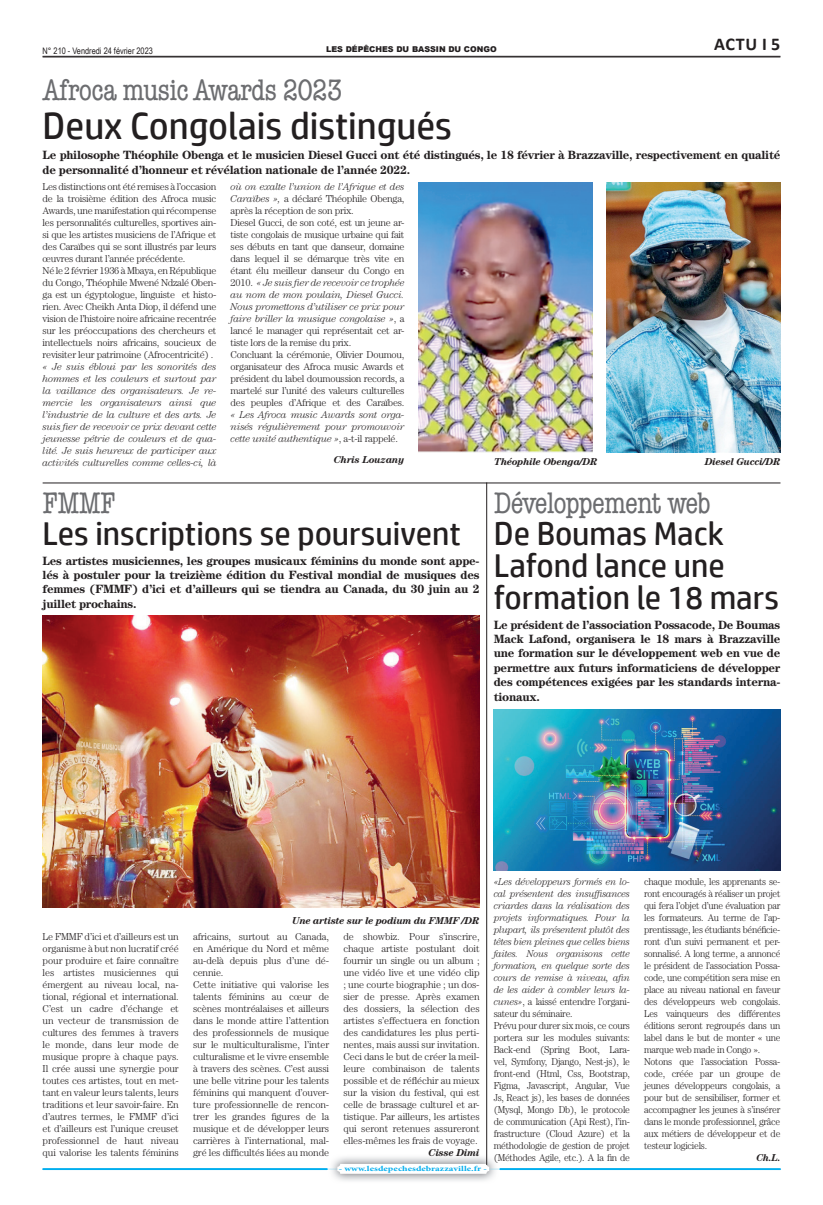
<style>
.page{position:relative;width:823px;height:1205px;background:#fff}
.page>*{position:absolute;margin:0;border:0;box-sizing:border-box;transform-origin:0 0}
.t1{font:38px "HP Simplified";color:#231f20}
.t2{font:33px/32px "HP Simplified";color:#231f20}
.t3{font:condensed 30px "American Typewriter Std";letter-spacing:-.025em;color:#6c6d70}
.t4{font:700 18px "Calibri";color:#231f20}
.t5{font:700 12px/14.4px "Century";letter-spacing:-.025em;color:#231f20;text-align:justify}
.t6{font:300 10px/12px "Century";letter-spacing:-.025em;color:#231f20}
.t7{font:300 10px/12px "Century";letter-spacing:-.025em;color:#231f20;scale:.95 1}
.t8{font:300 10px/12px "Century";letter-spacing:-.025em;color:#231f20;scale:.94 1}
.t9{font:italic 300 10px/12px "Century";letter-spacing:-.025em;color:#231f20;text-align:justify}
.t10{font:italic 700 10px "Century";letter-spacing:-.025em;color:#231f20}
.t11{font:italic 700 10px "Century";letter-spacing:-.025em;color:#231f20;scale:.95 1}
.t12{font:9px "Arial Narrow";color:#231f20}
.t13{font:900 8px "Arial";color:#231f20}
.t14{font:700 7.5px "Minion Pro";letter-spacing:.005em;color:#00aeef;scale:1.33 1}
.s1{font-style:italic}
.s2{font-style:normal}
</style>
<div class="page">
<svg style="left:43px;top:1168px;width:737px;height:2px"></svg>
<div style="left:337px;top:1164px;width:152px;height:10px;background:#fff;border-radius:3px"></div>
<hr style="left:43px;top:56px;width:737px;height:1px;background:#231f20">
<hr style="left:43px;top:57px;width:737px;height:1px;background:#231f20">
<hr style="left:43px;top:482px;width:737px;height:1px;background:#231f20">
<img style="left:418px;top:182px;width:174px;height:270px">
<img style="left:606px;top:182px;width:174px;height:270px">
<img style="left:493px;top:709px;width:287px;height:161px">
<hr style="left:486px;top:482px;width:1px;height:683px;background:#231f20">
<img style="left:43px;top:615px;width:436px;height:292px">
<p class="t12" style="left:43px;top:44px;width:112px">N° 210 - Vendredi 24 février 2023</p>
<p class="t13" style="left:326px;top:43px;width:172px">LES DÉPÊCHES DU BASSIN DU CONGO</p>
<h3 class="t4" style="left:713px;top:33px;width:68px">ACTU I 5</h3>
<h3 class="t3" style="left:43px;top:73px;width:301px">Afroca music Awards 2023</h3>
<h1 class="t1" style="left:43px;top:101px;width:411px">Deux Congolais distingués</h1>
<p class="t5" style="left:43px;top:148px;width:739px">Le philosophe Théophile Obenga et le musicien Diesel Gucci ont été distingués, le 18 février à Brazzaville, respectivement en qualité de personnalité d’honneur et révélation nationale de l’année 2022.</p>
<p class="t6" style="left:43px;top:181px;width:175px">Les distinctions ont été remises à l’occasion de la troisième édition des Afroca music Awards, une manifestation qui récompense les personnalités culturelles, sportives ain&shy;si que les artistes musiciens de l’Afrique et des Caraïbes qui se sont illustrés par leurs œuvres durant l’année précédente.<br>Né le 2 février 1936 à Mbaya, en République du Congo, Théophile Mwené Ndzalé Oben&shy;ga est un égyptologue, linguiste et histo&shy;rien. Avec Cheikh Anta Diop, il défend une vision de l’histoire noire africaine recentrée sur les préoccupations des chercheurs et intellectuels noirs africains, soucieux de revisiter leur patrimoine (Afrocentricité) .</p>
<p class="t9" style="left:43px;top:361px;width:175px">« Je suis ébloui par les sonorités des hommes et les couleurs et surtout par la vaillance des organisateurs. Je re&shy;mercie les organisateurs ainsi que l’industrie de la culture et des arts. Je suis fier de recevoir ce prix devant cette jeunesse pétrie de couleurs et de qua&shy;lité. Je suis heureux de participer aux activités culturelles comme celles-ci, là</p>
<p class="t6" style="left:230px;top:180px;width:175px"><span class="s1">où on exalte l’union de l’Afrique et des Caraïbes »,</span> a déclaré Théophile Obenga, après la réception de son prix.<br>Diesel Gucci, de son coté, est un jeune ar&shy;tiste congolais de musique urbaine qui fait ses débuts en tant que danseur, domaine dans lequel il se démarque très vite en étant élu meilleur danseur du Congo en 2010. <span class="s1">« Je suis fier de recevoir ce trophée au nom de mon poulain, Diesel Gucci.<br>Nous promettons d’utiliser ce prix pour faire briller la musique congolaise »</span>, a lancé le manager qui représentait cet ar&shy;tiste lors de la remise du prix.<br>Concluant la cérémonie, Olivier Doumou, organisateur des Afroca music Awards et président du label doumoussion records, a martelé sur l’unité des valeurs culturelles des peuples d’Afrique et des Caraïbes.</p>
<p class="t9" style="left:230px;top:409px;width:175px">« Les Afroca music Awards sont orga&shy;nisés régulièrement pour promouvoir cette unité authentique »<span class="s2">, a-t-il rappelé.</span></p>
<p class="t10" style="left:333px;top:453px;width:72px">Chris Louzany</p>
<h3 class="t3" style="left:43px;top:486px;width:74px">FMMF</h3>
<h2 class="t2" style="left:43px;top:517px;width:419px">Les inscriptions se poursuivent</h2>
<p class="t5" style="left:43px;top:553px;width:438px">Les artistes musiciennes, les groupes musicaux féminins du monde sont appe&shy;lés à postuler pour la treizième édition du Festival mondial de musiques des femmes (FMMF) d’ici et d’ailleurs qui se tiendra au Canada, du 30 juin au 2 juillet prochains.</p>
<p class="t10" style="left:494px;top:456px;width:105px">Théophile Obenga/DR</p>
<p class="t10" style="left:704px;top:456px;width:77px">Diesel Gucci/DR</p>
<h3 class="t3" style="left:493px;top:486px;width:218px">Développement web</h3>
<h2 class="t2" style="left:493px;top:517px;width:287px">De Boumas Mack<br>Lafond lance une formation le 18 mars</h2>
<p class="t5" style="left:493px;top:617px;width:288px">Le président de l’association Possacode, De Boumas Mack Lafond, organisera le 18 mars à Brazzaville une formation sur le développement web en vue de permettre aux futurs informaticiens de développer des compétences exigées par les standards interna&shy;tionaux.</p>
<p class="t10" style="left:292px;top:914px;width:189px">Une artiste sur le podium du FMMF /DR</p>
<p class="t6" style="left:43px;top:930px;width:138px;text-align:justify">Le FMMF d’ici et d’ailleurs est un organisme à but non lucratif créé pour produire et faire connaître les artistes musiciennes qui émergent au niveau local, na&shy;tional, régional et international.<br>C’est un cadre d’échange et un vecteur de transmission de cultures des femmes à travers le monde, dans leur mode de musique propre à chaque pays.<br>Il crée aussi une synergie pour toutes ces artistes, tout en met&shy;tant en valeur leurs talents, leurs traditions et leur savoir-faire. En d’autres termes, le FMMF d’ici et d’ailleurs est l’unique creuset professionnel de haut niveau qui valorise les talents féminins</p>
<p class="t6" style="left:193px;top:930px;width:138px">africains, surtout au Canada, en Amérique du Nord et même au-delà depuis plus d’une dé&shy;cennie.<br>Cette initiative qui valorise les talents féminins au cœur de scènes montréalaises et ailleurs dans le monde attire l’attention des professionnels de musique sur le multiculturalisme, l’inter culturalisme et le vivre ensemble à travers des scènes. C’est aussi une belle vitrine pour les talents féminins qui manquent d’ouver&shy;ture professionnelle de rencon&shy;trer les grandes figures de la musique et de développer leurs carrières à l’international, mal&shy;gré les difficultés liées au monde</p>
<p class="t6" style="left:343px;top:930px;width:138px;text-align:justify">de showbiz. Pour s’inscrire, chaque artiste postulant doit fournir un single ou un album ; une vidéo live et une vidéo clip ; une courte biographie ; un dos&shy;sier de presse. Après examen des dossiers, la sélection des artistes s’effectuera en fonction des candidatures les plus perti&shy;nentes, mais aussi sur invitation.<br>Ceci dans le but de créer la meil&shy;leure combinaison de talents possible et de réfléchir au mieux sur la vision du festival, qui est celle de brassage culturel et ar&shy;tistique. Par ailleurs, les artistes qui seront retenues assureront elles-mêmes les frais de voyage.</p>
<p class="t10" style="left:428px;top:1147px;width:53px">Cisse Dimi</p>
<p class="t7" style="left:493px;top:875px;width:145px"><span class="s1">«Les développeurs formés en lo&shy;cal présentent des insuffisances criardes dans la réalisation des projets informatiques. Pour la plupart, ils présentent plutôt des têtes bien pleines que celles biens faites. Nous organisons cette formation, en quelque sorte des cours de remise à niveau, afin de les aider à combler leurs la&shy;cunes»</span>, a laissé entendre l’organi&shy;sateur du séminaire.<br>Prévu pour durer six mois, ce cours portera sur les modules suivants:<br>Back-end (Spring Boot, Lara&shy;vel, Symfony, Django, Nest-js), le front-end (Html, Css, Bootstrap,<br>Figma, Javascript, Angular, Vue<br>Js, React js), les bases de données (Mysql, Mongo Db), le protocole de communication (Api Rest), l’in&shy;frastructure (Cloud Azure) et la méthodologie de gestion de projet (Méthodes Agile, etc.). A la fin de</p>
<p class="t8" style="left:643px;top:875px;width:146px">chaque module, les apprenants se&shy;ront encouragés à réaliser un projet qui fera l’objet d’une évaluation par les formateurs. Au terme de l’ap&shy;prentissage, les étudiants bénéficie&shy;ront d’un suivi permanent et per&shy;sonnalisé. A long terme, a annoncé le président de l’association Possa&shy;code, une compétition sera mise en place au niveau national en faveur des développeurs web congolais.<br>Les vainqueurs des différentes éditions seront regroupés dans un label dans le but de monter « une marque web made in Congo ».<br>Notons que l’association Possa&shy;code, créée par un groupe de jeunes développeurs congolais, a pour but de sensibiliser, former et accompagner les jeunes à s’insérer dans le monde professionnel, grâce aux métiers de développeur et de testeur logiciels.</p>
<p class="t11" style="left:755px;top:1151px;width:27px">Ch.L.</p>
<p class="t14" style="left:338px;top:1163px;width:113px">- www.lesdepechesdebrazzaville.fr -</p>
</div>
